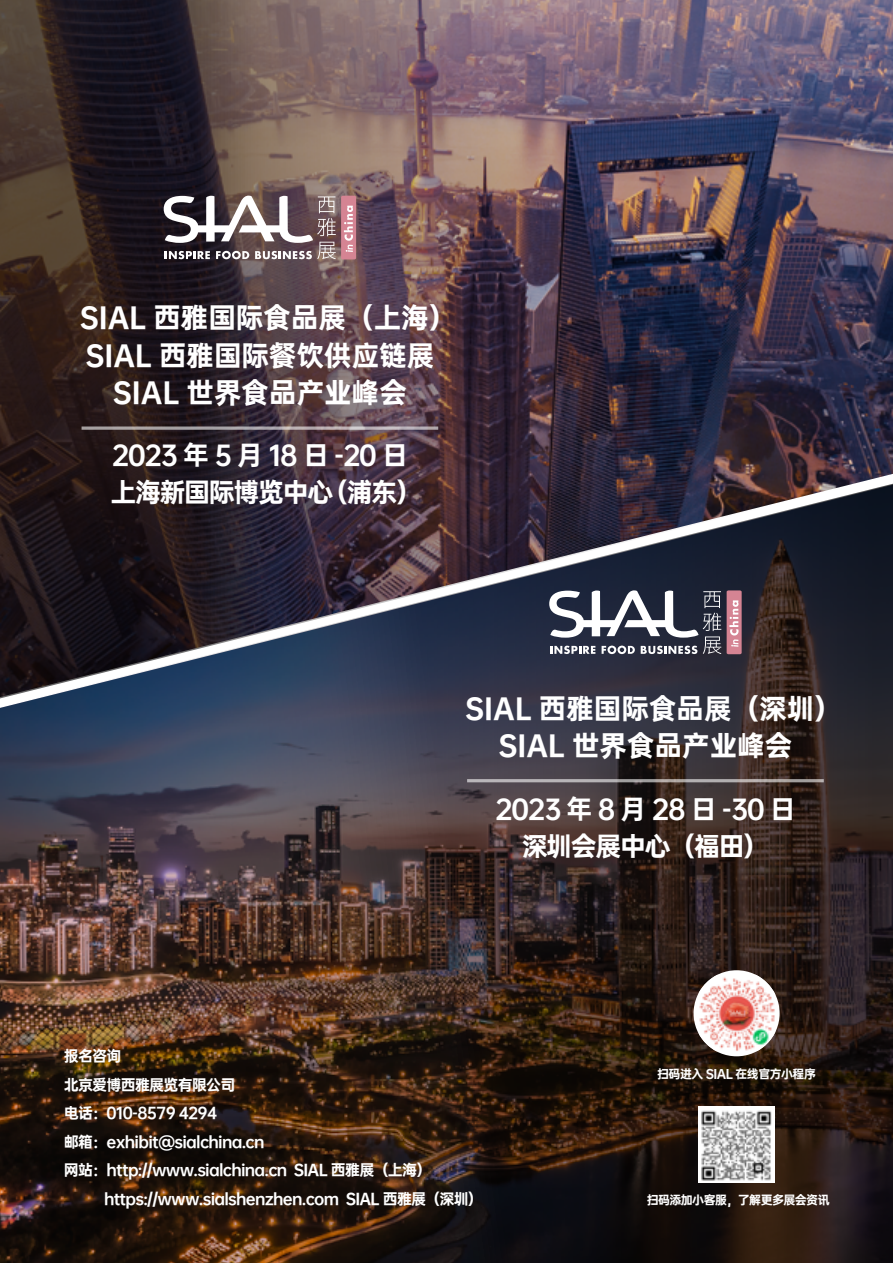
<style>
.page{position:relative;width:893px;height:1263px;background:#fff}
.page>*{position:absolute;margin:0;border:0;box-sizing:border-box;transform-origin:0 0}
.t1{font:27.6px/37.2px "OPPO Sans H";color:#fff;text-align:center}
.t2{font:25.95px/37.2px "OPPO Sans H";letter-spacing:-.05em;color:#fff}
.t3{font:15px "OPPO Sans H";letter-spacing:-.05em;color:#fff}
.t4{font:12px "OPPO Sans H";letter-spacing:-.05em;color:#fff}
</style>
<div class="page">
<img style="left:0;top:0;width:893px;height:480px">
<img style="left:0;top:480px;width:893px;height:783px">
<svg style="left:82px;top:426px;width:356px;height:4px"></svg>
<div style="left:341px;top:196px;width:15px;height:63px;background:#d58493;border-radius:2px"></div>
<svg style="left:344px;top:206px;width:9px;height:46px"></svg>
<svg style="left:164px;top:196px;width:172px;height:63px"></svg>
<div style="left:727px;top:590px;width:15px;height:64px;background:#d58493;border-radius:2px"></div>
<svg style="left:729px;top:600px;width:9px;height:47px"></svg>
<svg style="left:549px;top:590px;width:172px;height:64px"></svg>
<hr style="left:467px;top:779px;width:357px;height:3px;background:#fff">
<div style="left:694px;top:970px;width:86px;height:86px;background:#fff;border-radius:50%"></div>
<img style="left:699px;top:975px;width:76px;height:76px">
<div style="left:698px;top:1107px;width:77px;height:76px;background:linear-gradient(to right,#fff,#fff)"></div>
<img style="left:702px;top:1109px;width:69px;height:71px">
<h1 class="t1" style="left:80px;top:297px;width:378px">SIAL 西雅国际食品展（上海）<br>SIAL 西雅国际餐饮供应链展<br>SIAL 世界食品产业峰会</h1>
<h2 class="t2" style="left:110px;top:434px;width:313px">2023年5月18日-20日上海新国际博览中心（浦东）</h2>
<h1 class="t1" style="left:465px;top:687px;width:378px">SIAL 西雅国际食品展（深圳）<br>SIAL 世界食品产业峰会</h1>
<h2 class="t2" style="left:495px;top:788px;width:302px;text-align:center">2023年8月28日-30日深圳会展中心（福田）</h2>
<p class="t3" style="left:64px;top:1042px;width:59px">报名咨询</p>
<p class="t3" style="left:64px;top:1071px;width:173px">北京爱博西雅展览有限公司</p>
<p class="t3" style="left:64px;top:1099px;width:155px">电话：010-8579 4294</p>
<p class="t3" style="left:64px;top:1128px;width:202px">邮箱：exhibit@sialchina.cn</p>
<p class="t3" style="left:64px;top:1156px;width:369px">网站：http://www.sialchina.cn SIAL 西雅展（上海）</p>
<p class="t3" style="left:104px;top:1185px;width:380px">https://www.sialshenzhen.com SIAL 西雅展（深圳）</p>
<p class="t4" style="left:657px;top:1063px;width:160px">扫码进入 SIAL 在线官方小程序</p>
<p class="t4" style="left:647px;top:1189px;width:184px">扫码添加小客服，了解更多展会资讯</p>
</div>
